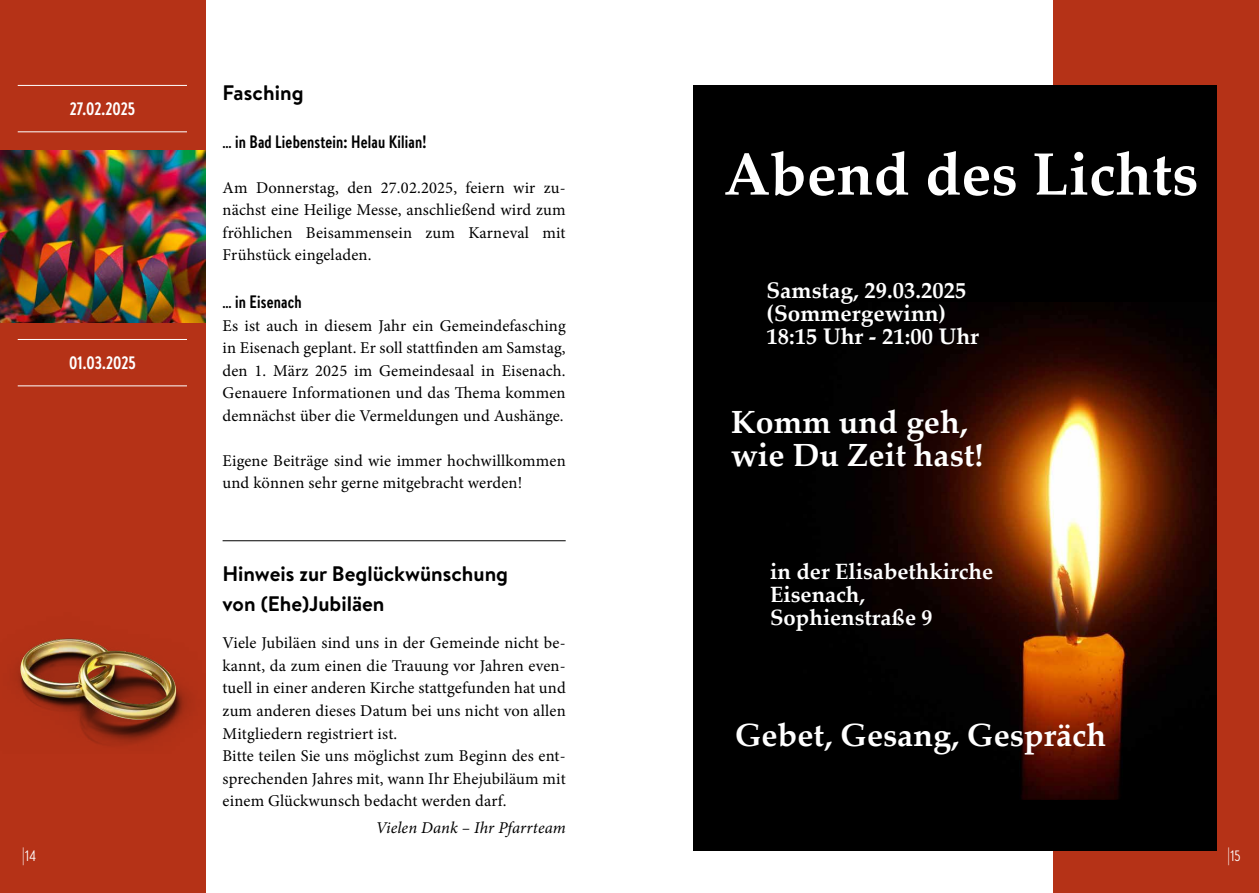
<style>
.page{position:relative;width:1259px;height:893px;background:#fff}
.page>*{position:absolute;margin:0;border:0;box-sizing:border-box;transform-origin:0 0}
.t1{font:700 59.7px "Palatino Linotype";color:#fff}
.t2{font:700 32.1px/33px "Palatino Linotype";color:#fff}
.t3{font:700 22.5px/23px "Palatino Linotype";color:#fff}
.t4{font:700 22.05px/22.8px "Palatino Linotype";color:#fff}
.t5{font:700 21px/30px "Brandon Text";color:#000}
.t6{font:700 18px "Brandon Text Cond";letter-spacing:.01em;color:#000}
.t7{font:700 18px "Brandon Text Cond";letter-spacing:.005em;color:#fff}
.t8{font:16.5px/22.5px "Minion Pro";letter-spacing:.01em;color:#000;text-align:justify}
.t9{font:italic 16.5px "Minion Pro";color:#000}
.t10{font:15px "Brandon Text Cond";color:#fff}
.s1{font-size:18px}
</style>
<div class="page">
<div style="left:0;top:0;width:206px;height:893px;background:#b53217"></div>
<img style="left:0;top:151px;width:206px;height:171px">
<hr style="left:18px;top:85px;width:169px;height:1px;background:#fff">
<hr style="left:18px;top:339px;width:169px;height:1px;background:#fff">
<hr style="left:18px;top:132px;width:169px;height:1px;background:#fff">
<hr style="left:18px;top:386px;width:169px;height:1px;background:#fff">
<img style="left:14px;top:638px;width:177px;height:108px">
<hr style="left:223px;top:540px;width:343px;height:1px;background:#000">
<div style="left:1053px;top:0;width:206px;height:893px;background:linear-gradient(to right,#b13117,#b43217)"></div>
<div style="left:693px;top:85px;width:523px;height:765px;background:#000"></div>
<img style="left:873px;top:302px;width:343px;height:498px">
<p class="t7" style="left:70px;top:96px;width:67px">27.02.2025</p>
<p class="t7" style="left:69px;top:350px;width:68px">01.03.2025</p>
<p class="t10" style="left:22px;top:846px;width:15px"><span class="s1">|</span>14</p>
<p class="t5" style="left:223px;top:77px;width:83px">Fasching</p>
<p class="t6" style="left:223px;top:129px;width:205px">… in Bad Liebenstein: Helau Kilian!</p>
<p class="t8" style="left:223px;top:176px;width:344px">Am Donnerstag, den 27.02.2025, feiern wir zu&shy;nächst eine Heilige Messe, anschließend wird zum fröhlichen Beisammensein zum Karneval mit Frühstück eingeladen.</p>
<p class="t6" style="left:223px;top:290px;width:81px">… in Eisenach</p>
<p class="t8" style="left:223px;top:314px;width:345px">Es ist auch in diesem Jahr ein Gemeindefasching in Eisenach geplant. Er soll stattfinden am Samstag, den 1. März 2025 im Gemeindesaal in Eisenach.<br>Genauere Informationen und das Thema kommen demnächst über die Vermeldungen und Aushänge.</p>
<p class="t8" style="left:223px;top:449px;width:345px">Eigene Beiträge sind wie immer hochwillkommen und können sehr gerne mitgebracht werden!</p>
<p class="t5" style="left:223px;top:558px;width:287px">Hinweis zur Beglückwünschung von (Ehe)Jubiläen</p>
<p class="t8" style="left:223px;top:632px;width:345px;text-align:left">Viele Jubiläen sind uns in der Gemeinde nicht be&shy;kannt, da zum einen die Trauung vor Jahren even&shy;tuell in einer anderen Kirche stattgefunden hat und zum anderen dieses Datum bei uns nicht von allen Mitgliedern registriert ist.<br>Bitte teilen Sie uns möglichst zum Beginn des ent&shy;sprechenden Jahres mit, wann Ihr Ehejubiläum mit einem Glückwunsch bedacht werden darf.</p>
<p class="t9" style="left:376px;top:816px;width:191px">Vielen Dank – Ihr Pfarrteam</p>
<h1 class="t1" style="left:724px;top:132px;width:476px">Abend des Lichts</h1>
<h3 class="t3" style="left:766px;top:278px;width:214px">Samstag, 29.03.2025 (Sommergewinn)<br>18:15 Uhr - 21:00 Uhr</h3>
<h2 class="t2" style="left:731px;top:404px;width:254px">Komm und geh, wie Du Zeit hast!</h2>
<h3 class="t4" style="left:770px;top:559px;width:224px">in der Elisabethkirche<br>Eisenach,<br>Sophienstraße 9</h3>
<h2 class="t2" style="left:735px;top:718px;width:373px">Gebet, Gesang, Gespräch</h2>
<p class="t10" style="left:1227px;top:846px;width:15px"><span class="s1">|</span>15</p>
</div>
